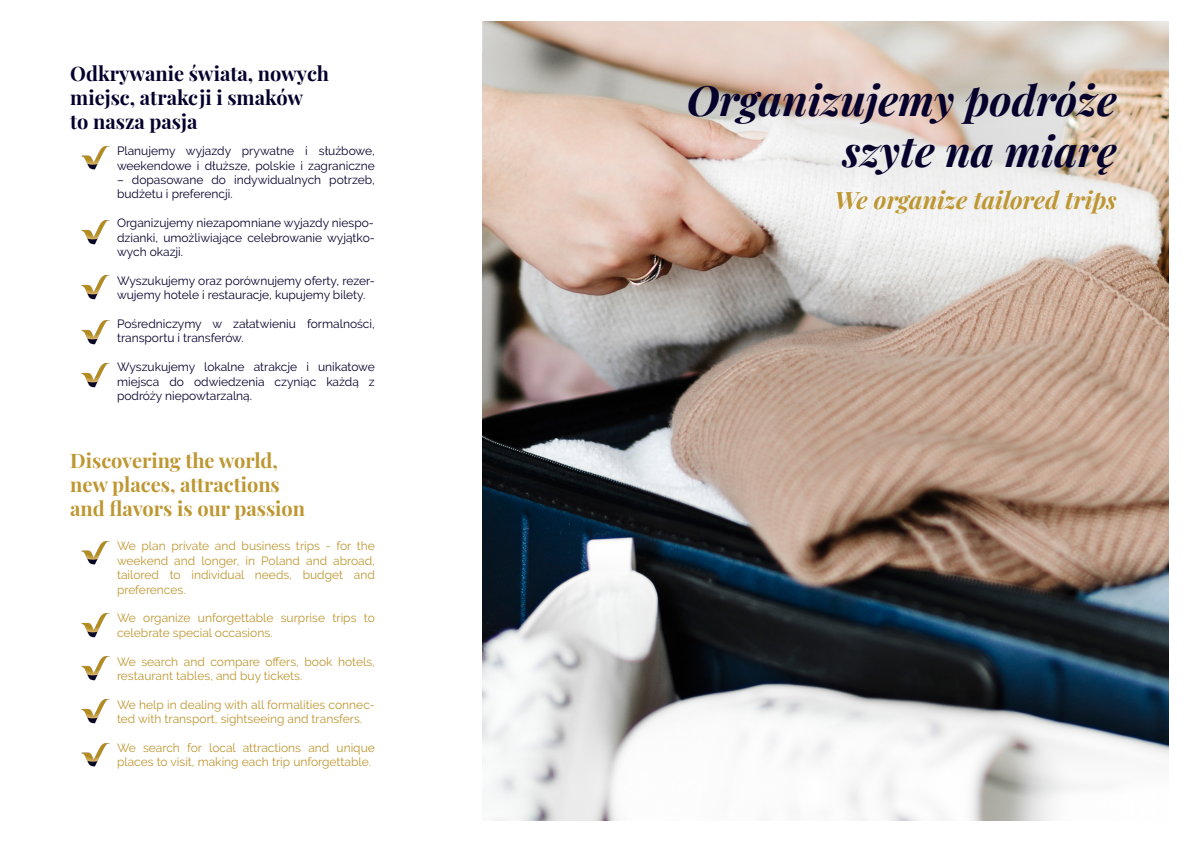
<style>
.page{position:relative;width:1191px;height:842px;background:#fff}
.page>*{position:absolute;margin:0;border:0;box-sizing:border-box;transform-origin:0 0}
.t1{font:italic 700 42px/50.4px "Playfair Display";color:#06002c;text-align:right}
.t2{font:italic 700 24px "Playfair Display";color:#be9732}
.t3{font:700 20px "Playfair Display";color:#be9732}
.t4{font:700 20px/24px "Playfair Display";color:#06002c}
.t5{font:12px/14.4px "Raleway";color:#06002c}
.t6{font:12px/14.4px "Raleway";color:#be9732}
</style>
<div class="page">
<img style="left:482px;top:22px;width:686px;height:798px">
<img style="left:81px;top:146px;width:29px;height:24px">
<img style="left:81px;top:220px;width:29px;height:25px">
<img style="left:81px;top:276px;width:26px;height:24px">
<img style="left:81px;top:320px;width:29px;height:25px">
<img style="left:81px;top:363px;width:29px;height:25px">
<img style="left:81px;top:541px;width:29px;height:24px">
<img style="left:81px;top:613px;width:29px;height:25px">
<img style="left:81px;top:656px;width:29px;height:25px">
<img style="left:81px;top:699px;width:29px;height:25px">
<img style="left:81px;top:743px;width:29px;height:24px">
<p class="t4" style="left:70px;top:60px;width:260px">Odkrywanie świata, nowych miejsc, atrakcji i smaków</p>
<p class="t4" style="left:70px;top:108px;width:129px">to nasza pasja</p>
<p class="t5" style="left:117px;top:144px;width:259px">Planujemy wyjazdy prywatne i służbowe, weekendowe i dłuższe, polskie i zagraniczne</p>
<p class="t5" style="left:117px;top:172px;width:259px">– dopasowane do indywidualnych potrzeb, budżetu i preferencji.</p>
<p class="t5" style="left:117px;top:216px;width:258px">Organizujemy niezapomniane wyjazdy niespo-</p>
<p class="t5" style="left:117px;top:230px;width:259px">dzianki, umożliwiające celebrowanie wyjątko&shy;wych okazji.</p>
<p class="t5" style="left:117px;top:273px;width:259px">Wyszukujemy oraz porównujemy oferty, rezer&shy;wujemy hotele i restauracje, kupujemy bilety.</p>
<p class="t5" style="left:117px;top:316px;width:259px">Pośredniczymy w załatwieniu formalności, transportu i transferów.</p>
<p class="t5" style="left:117px;top:360px;width:259px;text-align:justify">Wyszukujemy lokalne atrakcje i unikatowe miejsca do odwiedzenia czyniąc każdą z podróży niepowtarzalną.</p>
<p class="t3" style="left:70px;top:444px;width:209px">Discovering the world,</p>
<p class="t3" style="left:70px;top:468px;width:211px">new places, attractions</p>
<p class="t3" style="left:70px;top:492px;width:236px">and flavors is our passion</p>
<p class="t6" style="left:117px;top:539px;width:259px;text-align:justify">We plan private and business trips - for the weekend and longer, in Poland and abroad, tailored to individual needs, budget and preferences.</p>
<p class="t6" style="left:117px;top:611px;width:259px">We organize unforgettable surprise trips to celebrate special occasions.</p>
<p class="t6" style="left:117px;top:654px;width:259px">We search and compare offers, book hotels, restaurant tables, and buy tickets.</p>
<p class="t6" style="left:117px;top:697px;width:259px">We help in dealing with all formalities connec&shy;ted with transport, sightseeing and transfers.</p>
<p class="t6" style="left:117px;top:740px;width:259px">We search for local attractions and unique places to visit, making each trip unforgettable.</p>
<p class="t1" style="left:686px;top:71px;width:431px">Organizujemy podróże szyte na miarę</p>
<p class="t2" style="left:834px;top:180px;width:283px">We organize tailored trips</p>
</div>
